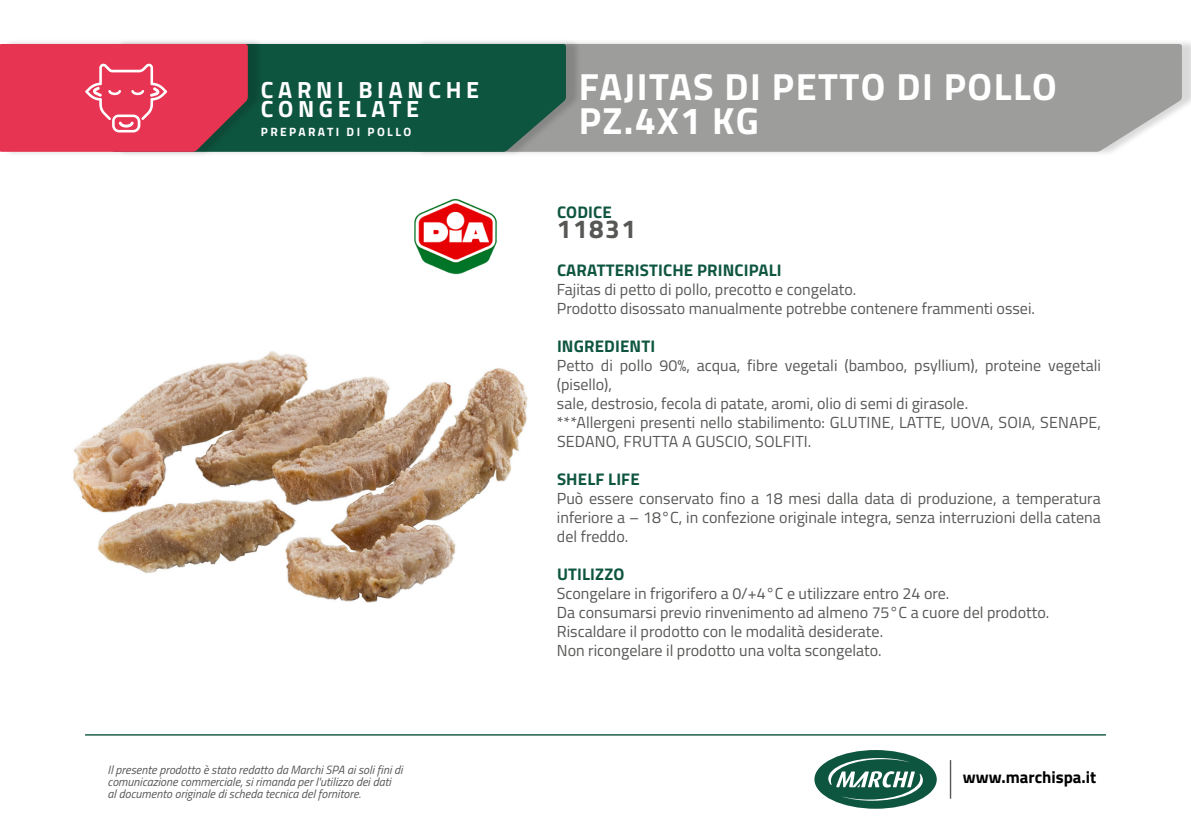
<style>
.page{position:relative;width:1191px;height:840px;background:#fff}
.page>*{position:absolute;margin:0;border:0;box-sizing:border-box;transform-origin:0 0}
.t1{font:700 37.8px/34.2px "Titillium Web";letter-spacing:.04em;color:#fff}
.t2{font:700 26px "Titillium Web";letter-spacing:.06em;color:#575756}
.t3{font:700 23.4px "Titillium Web";letter-spacing:.2em;color:#fff}
.t4{font:700 16.8px "Titillium Web";letter-spacing:.01em;color:#0e5540}
.t5{font:700 16.8px "Titillium Web";color:#000}
.t6{font:16px/19px "Titillium Web";color:#575756}
.t7{font:italic 12px/12px "Titillium Web";color:#575756}
.t8{font:700 12px "Titillium Web";letter-spacing:.2em;color:#fff}
</style>
<div class="page">
<hr style="left:949px;top:759px;width:2px;height:39px;background:#575756">
<div style="left:814px;top:749px;width:122px;height:59px;background:#0e5540;border-radius:50%"></div>
<svg style="left:828px;top:757px;width:95px;height:43px"></svg>
<hr style="left:85px;top:733px;width:1021px;height:2px;background:#0e5540">
<div style="left:416px;top:39px;width:775px;height:118px;background:#000;opacity:.15"></div>
<div style="left:581px;top:44px;width:600px;height:108px;background:#9d9d9c"></div>
<div style="left:116px;top:39px;width:465px;height:118px;background:#000;opacity:.15"></div>
<div style="left:263px;top:44px;width:303px;height:108px;background:#0e5540"></div>
<div style="left:4px;top:38px;width:259px;height:119px;background:#000;opacity:.15"></div>
<svg style="left:0;top:44px;width:248px;height:108px;background:#dc3c56"></svg>
<img style="left:73px;top:351px;width:455px;height:252px">
<img style="left:414px;top:198px;width:83px;height:76px">
<p class="t3" style="left:261px;top:71px;width:220px">CARNI BIANCHE</p>
<p class="t3" style="left:261px;top:91px;width:160px">CONGELATE</p>
<p class="t8" style="left:261px;top:123px;width:152px">PREPARATI DI POLLO</p>
<p class="t3" style="left:302px;top:85px;width:91px">CARNE</p>
<p class="t7" style="left:108px;top:762px;width:296px">Il presente prodotto è stato redatto da Marchi SPA ai soli fini di comunicazione commerciale, si rimanda per l'utilizzo dei dati<br>al documento originale di scheda tecnica del fornitore.</p>
<p class="t1" style="left:578px;top:68px;width:480px">FAJITAS DI PETTO DI POLLO<br>PZ.4X1 KG</p>
<p class="t4" style="left:557px;top:199px;width:56px">CODICE</p>
<p class="t2" style="left:557px;top:208px;width:81px">11831</p>
<p class="t4" style="left:557px;top:257px;width:226px">CARATTERISTICHE PRINCIPALI</p>
<p class="t6" style="left:557px;top:279px;width:301px">Fajitas di petto di pollo, precotto e congelato.</p>
<p class="t6" style="left:557px;top:298px;width:479px">Prodotto disossato manualmente potrebbe contenere frammenti ossei.</p>
<p class="t4" style="left:557px;top:333px;width:100px">INGREDIENTI</p>
<p class="t6" style="left:557px;top:355px;width:545px">Petto di pollo 90%, acqua, fibre vegetali (bamboo, psyllium), proteine vegetali (pisello),</p>
<p class="t6" style="left:557px;top:393px;width:413px">sale, destrosio, fecola di patate, aromi, olio di semi di girasole.</p>
<p class="t6" style="left:557px;top:412px;width:545px">***Allergeni presenti nello stabilimento: GLUTINE, LATTE, UOVA, SOIA, SENAPE,<br>SEDANO, FRUTTA A GUSCIO, SOLFITI.</p>
<p class="t4" style="left:557px;top:466px;width:84px">SHELF LIFE</p>
<p class="t6" style="left:557px;top:488px;width:545px;text-align:justify">Può essere conservato fino a 18 mesi dalla data di produzione, a temperatura inferiore a – 18°C, in confezione originale integra, senza interruzioni della catena del freddo.</p>
<p class="t4" style="left:557px;top:561px;width:69px">UTILIZZO</p>
<p class="t6" style="left:557px;top:583px;width:394px">Scongelare in frigorifero a 0/+4°C e utilizzare entro 24 ore.</p>
<p class="t6" style="left:557px;top:602px;width:494px">Da consumarsi previo rinvenimento ad almeno 75°C a cuore del prodotto.</p>
<p class="t6" style="left:557px;top:621px;width:328px">Riscaldare il prodotto con le modalità desiderate.</p>
<p class="t6" style="left:557px;top:640px;width:326px">Non ricongelare il prodotto una volta scongelato.</p>
<p class="t5" style="left:963px;top:764px;width:135px">www.marchispa.it</p>
</div>
